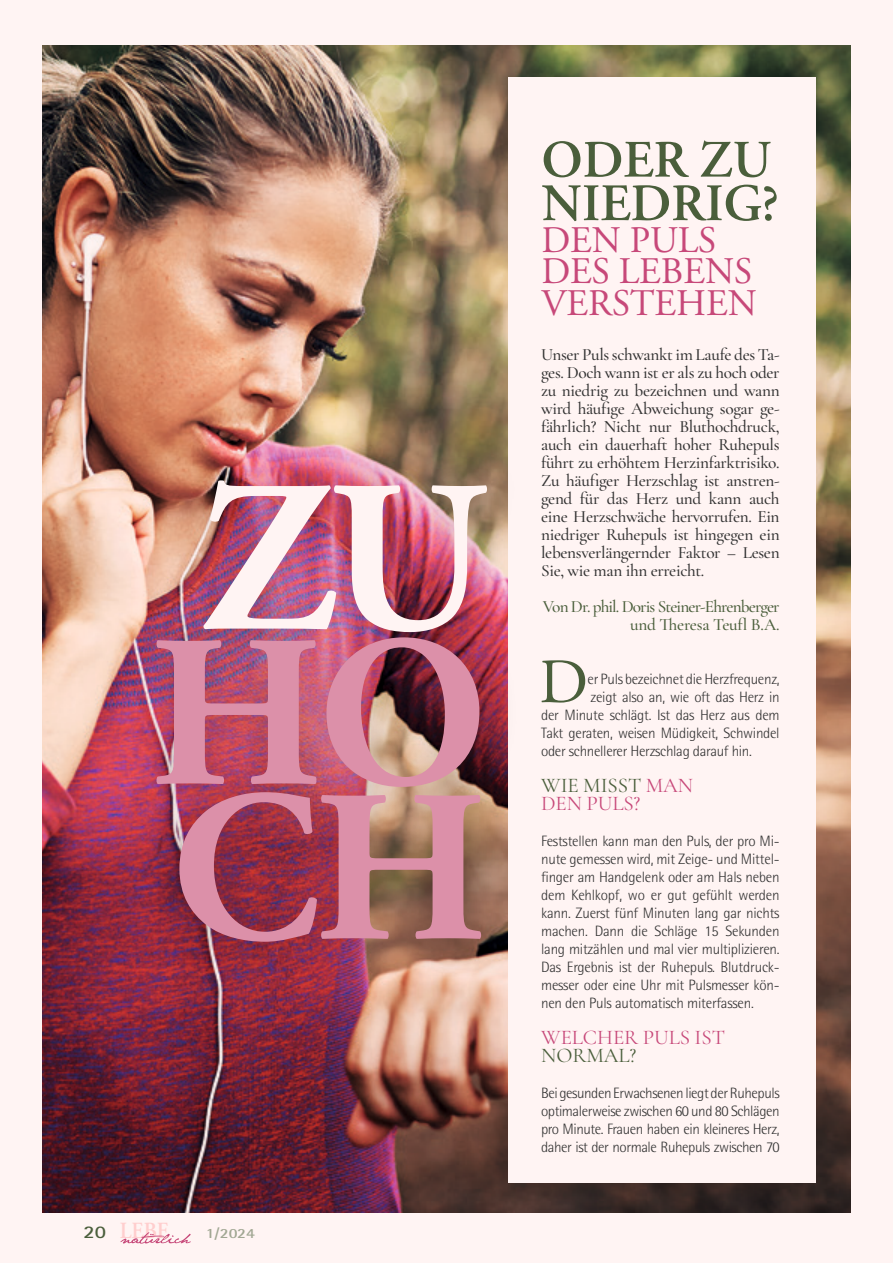
<style>
.page{position:relative;width:893px;height:1263px;background:#fff4f3}
.page>*{position:absolute;margin:0;border:0;box-sizing:border-box;transform-origin:0 0}
.fließtext{font:700 216px "Adobe Garamond Pro";color:#dc90a9}
.fließtext-2{font:700 216px "Adobe Garamond Pro";color:#fff4f3}
.t1{font:63px "Adobe Garamond Pro";color:#4a5e3b}
.t2{font:600 52.5px/43.5px "Adobe Garamond Pro";color:#4a5e3b}
.t3{font:37.5px/31.5px "Adobe Garamond Pro";color:#c74879}
.t4{font:600 23.1px "Adobe Garamond Pro";color:#ffcece;scale:.91 1}
.fließtext-3{font:21px/18px "Cormorant Garamond";letter-spacing:-.005em;color:#c74879}
.fließtext-4{font:21px "Cormorant Garamond";letter-spacing:-.005em;color:#4a5e3b}
.fließtext-5{font:500 17.25px/18px "Cormorant Garamond";letter-spacing:-.02em;color:#323232;text-align:justify}
.fließtext-6{font:500 17.25px/18px "Cormorant Garamond";letter-spacing:-.05em;color:#4a5e3b;text-align:right}
.fließtext-7{font:300 15px/18px "Rotis Semi Sans Std";letter-spacing:-.02em;color:#323232;text-align:justify}
.t5{font:700 14.1px "Rotis Semi Sans Std";color:#a1a793;scale:1.18 1}
.s1{font-family:"Rotis Sans Serif Std";font-weight:700;font-size:17.85px;color:#4a5e3b}
.s2{color:#c74879}
.s3{color:#4a5e3b}
</style>
<div class="page">
<img style="left:43px;top:46px;width:808px;height:1167px">
<div style="left:508px;top:78px;width:307px;height:1104px;background:#fff4f3"></div>
<div style="left:118px;top:442px;width:407px;height:541px;background:#000;opacity:.3"></div>
<svg style="left:120px;top:1232px;width:71px;height:12px"></svg>
<p class="fließtext-2" style="left:201px;top:434px;width:288px">ZU</p>
<p class="fließtext" style="left:149px;top:589px;width:340px">HO</p>
<p class="fließtext" style="left:171px;top:744px;width:319px">CH</p>
<p class="t4" style="left:83px;top:1217px;width:96px"><span class="s1">20</span> LEBE</p>
<p class="t5" style="left:206px;top:1224px;width:43px">1/2024</p>
<p class="t2" style="left:541px;top:139px;width:239px">ODER ZU<br>NIEDRIG?</p>
<p class="t3" style="left:541px;top:225px;width:217px">DEN PULS<br>DES LEBENS<br>VERSTEHEN</p>
<p class="fließtext-5" style="left:541px;top:345px;width:240px">Unser Puls schwankt im Laufe des Ta&shy;ges. Doch wann ist er als zu hoch oder zu niedrig zu bezeichnen und wann wird häufige Abweichung sogar ge&shy;fährlich? Nicht nur Bluthochdruck, auch ein dauerhaft hoher Ruhepuls führt zu erhöhtem Herzinfarktrisiko.<br>Zu häufiger Herzschlag ist anstren&shy;gend für das Herz und kann auch eine Herzschwäche hervorrufen. Ein niedriger Ruhepuls ist hingegen ein lebensverlängernder Faktor – Lesen Sie, wie man ihn erreicht.</p>
<p class="fließtext-6" style="left:543px;top:597px;width:238px">Von Dr. phil. Doris Steiner-Ehrenberger und Theresa Teufl B.A.</p>
<p class="t1" style="left:539px;top:644px;width:51px">D</p>
<p class="fließtext-7" style="left:588px;top:670px;width:194px">er Puls bezeichnet die Herzfrequenz,</p>
<p class="fließtext-7" style="left:591px;top:688px;width:191px">zeigt also an, wie oft das Herz in</p>
<p class="fließtext-7" style="left:541px;top:706px;width:240px">der Minute schlägt. Ist das Herz aus dem</p>
<p class="fließtext-7" style="left:541px;top:724px;width:240px">Takt geraten, weisen Müdigkeit, Schwindel</p>
<p class="fließtext-7" style="left:541px;top:742px;width:212px">oder schnellerer Herzschlag darauf hin.</p>
<p class="fließtext-4" style="left:541px;top:773px;width:153px">WIE MISST <span class="s2">MAN</span></p>
<p class="fließtext-3" style="left:541px;top:794px;width:101px">DEN PULS?</p>
<p class="fließtext-7" style="left:541px;top:832px;width:240px">Feststellen kann man den Puls, der pro Mi&shy;nute gemessen wird, mit Zeige- und Mittel&shy;finger am Handgelenk oder am Hals neben dem Kehlkopf, wo er gut gefühlt werden kann. Zuerst fünf Minuten lang gar nichts machen. Dann die Schläge 15 Sekunden lang mitzählen und mal vier multiplizieren.<br>Das Ergebnis ist der Ruhepuls. Blutdruck&shy;messer oder eine Uhr mit Pulsmesser kön&shy;nen den Puls automatisch miterfassen.</p>
<p class="fließtext-3" style="left:541px;top:1028px;width:185px">WELCHER PULS IST<br><span class="s3">NORMAL?</span></p>
<p class="fließtext-7" style="left:541px;top:1084px;width:240px">Bei gesunden Erwachsenen liegt der Ruhepuls optimalerweise zwischen 60 und 80 Schlägen pro Minute. Frauen haben ein kleineres Herz, daher ist der normale Ruhepuls zwischen 70</p>
</div>
